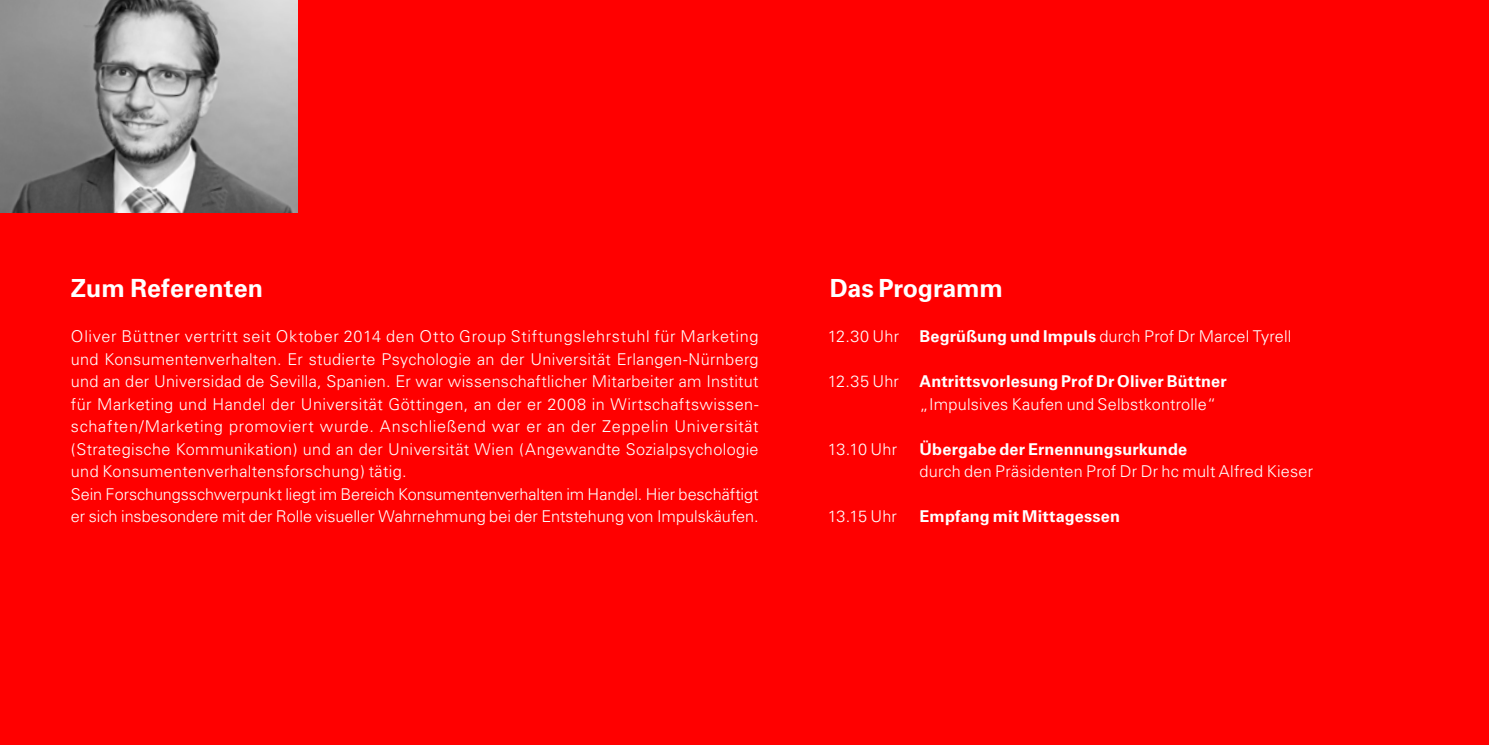
<style>
.page{position:relative;width:1489px;height:745px;background:#fff}
.page>*{position:absolute;margin:0;border:0;box-sizing:border-box;transform-origin:0 0}
.t1{font:700 25px "Univers LT Std";color:#fff}
.t2{font:300 16.25px/22.5px "Univers LT Std";letter-spacing:.015em;color:#fff}
.t3{font:700 16.25px "Univers LT Std";letter-spacing:.01em;color:#fff}
.s1{font-weight:700}
</style>
<div class="page">
<div style="left:0;top:0;width:1488px;height:744px;background:#f00"></div>
<img style="left:0;top:0;width:298px;height:213px">
<h1 class="t1" style="left:71px;top:273px;width:194px">Zum Referenten</h1>
<p class="t2" style="left:71px;top:325px;width:689px">Oliver Büttner vertritt seit Oktober 2014 den Otto Group Stiftungslehrstuhl für Marketing und Konsumentenverhalten. Er studierte Psychologie an der Universität Erlangen-Nürnberg und an der Universidad de Sevilla, Spanien. Er war wissenschaftlicher Mitarbeiter am Institut für Marketing und Handel der Universität Göttingen, an der er 2008 in Wirtschaftswissen&shy;schaften/Marketing promoviert wurde. Anschließend war er an der Zeppelin Universität (Strategische Kommunikation) und an der Universität Wien (Angewandte Sozialpsychologie und Konsumentenverhaltensforschung) tätig.<br>Sein Forschungsschwerpunkt liegt im Bereich Konsumentenverhalten im Handel. Hier beschäftigt er sich insbesondere mit der Rolle visueller Wahrnehmung bei der Entstehung von Impulskäufen.</p>
<h1 class="t1" style="left:830px;top:273px;width:174px">Das Programm</h1>
<p class="t2" style="left:827px;top:325px;width:73px">12.30 Uhr</p>
<p class="t2" style="left:919px;top:325px;width:373px"><span class="s1">Begrüßung und Impuls</span> durch Prof Dr Marcel Tyrell</p>
<p class="t2" style="left:827px;top:370px;width:73px">12.35 Uhr</p>
<p class="t3" style="left:919px;top:371px;width:308px">Antrittsvorlesung Prof Dr Oliver Büttner</p>
<p class="t2" style="left:919px;top:392px;width:298px">„Impulsives Kaufen und Selbstkontrolle“</p>
<p class="t2" style="left:827px;top:437px;width:71px">13.10 Uhr</p>
<p class="t3" style="left:919px;top:439px;width:269px">Übergabe der Ernennungsurkunde</p>
<p class="t2" style="left:919px;top:460px;width:395px">durch den Präsidenten Prof Dr Dr hc mult Alfred Kieser</p>
<p class="t2" style="left:827px;top:505px;width:71px">13.15 Uhr</p>
<p class="t3" style="left:919px;top:506px;width:202px">Empfang mit Mittagessen</p>
</div>
